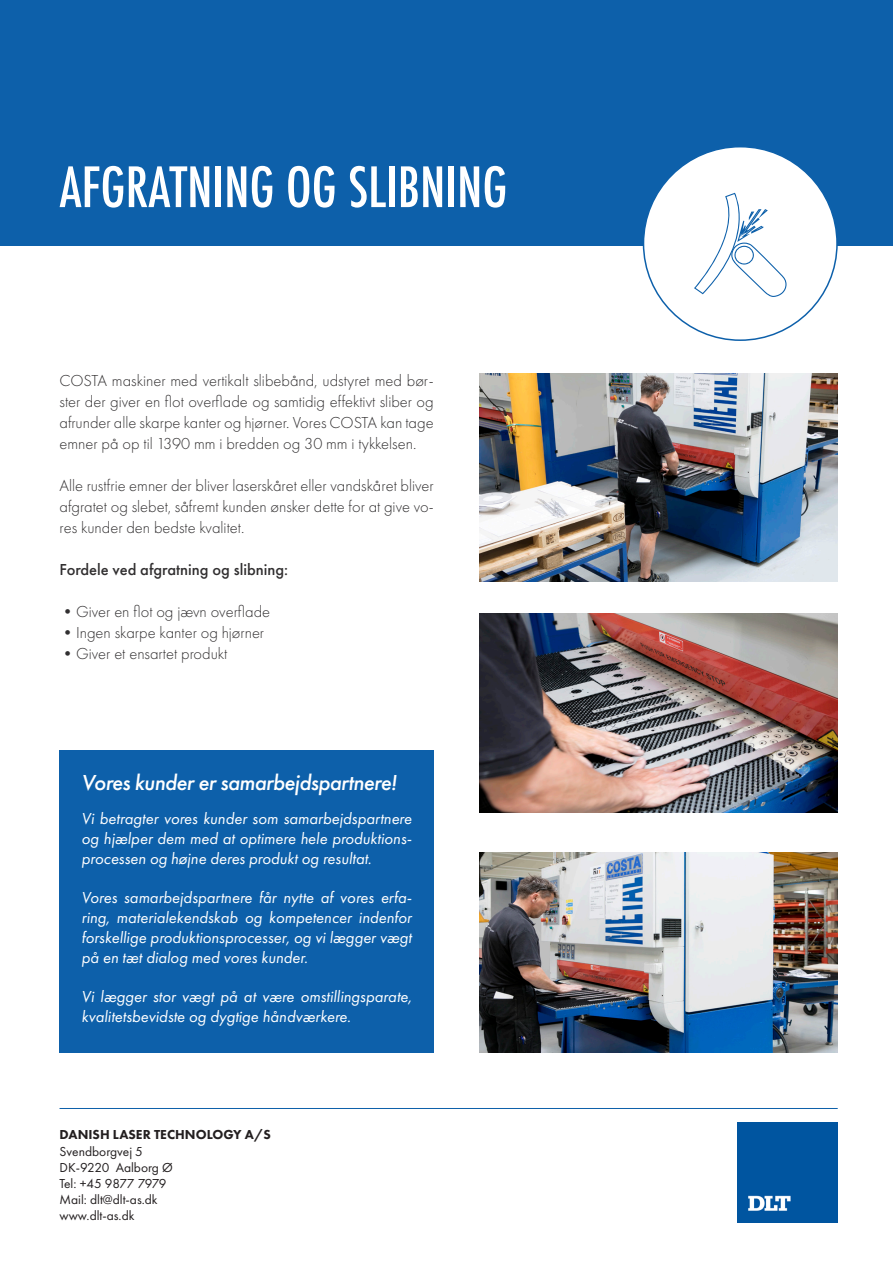
<style>
.page{position:relative;width:893px;height:1263px;background:#fff}
.page>*{position:absolute;margin:0;border:0;box-sizing:border-box;transform-origin:0 0}
.t1{font:500 condensed 54px "Futura";color:#fff}
.t2{font:italic 500 22.5px "Futura PT";letter-spacing:-.025em;color:#fff}
.t3{font:300 16.5px/21px "Futura PT";color:#312f30;text-align:justify}
.t4{font:italic 16.5px/19.8px "Futura PT";color:#fff;text-align:justify}
.t5{font:500 16.5px "Futura PT";color:#312f30}
.t6{font:13.5px "Futura PT";color:#231f20}
.t7{font:800 13.5px "Futura PT";color:#231f20}
.t8{font:13.5px "Futura PT";letter-spacing:-.035em;color:#231f20}
</style>
<div class="page">
<div style="left:738px;top:1123px;width:100px;height:99px;background:#0055a0"></div>
<hr style="left:60px;top:1108px;width:778px;height:1px;background:#0d60aa">
<img style="left:479px;top:373px;width:359px;height:208px">
<img style="left:479px;top:613px;width:359px;height:200px">
<img style="left:479px;top:853px;width:359px;height:199px">
<div style="left:0;top:0;width:893px;height:246px;background:#0d60aa"></div>
<div style="left:643px;top:147px;width:194px;height:193px;background:#fff;border-radius:50%"></div>
<div style="left:60px;top:750px;width:374px;height:302px;background:#0d60aa"></div>
<svg style="left:694px;top:193px;width:92px;height:104px"></svg>
<p class="t1" style="left:60px;top:153px;width:449px">AFGRATNING OG SLIBNING</p>
<p class="t3" style="left:60px;top:370px;width:376px">COSTA maskiner med vertikalt slibebånd, udstyret med bør&shy;ster der giver en flot overflade og samtidig effektivt sliber og afrunder alle skarpe kanter og hjørner. Vores COSTA kan tage emner på op til 1390 mm i bredden og 30 mm i tykkelsen.</p>
<p class="t3" style="left:60px;top:475px;width:376px">Alle rustfrie emner der bliver laserskåret eller vandskåret bliver afgratet og slebet, såfremt kunden ønsker dette for at give vo&shy;res kunder den bedste kvalitet.</p>
<p class="t5" style="left:60px;top:560px;width:230px">Fordele ved afgratning og slibning:</p>
<p class="t3" style="left:60px;top:601px;width:212px">•Giver en flot og jævn overflade</p>
<p class="t3" style="left:60px;top:622px;width:206px">•Ingen skarpe kanter og hjørner</p>
<p class="t3" style="left:60px;top:643px;width:169px">•Giver et ensartet produkt</p>
<p class="t2" style="left:81px;top:768px;width:317px">Vores kunder er samarbejdspartnere!</p>
<p class="t4" style="left:81px;top:809px;width:332px">Vi betragter vores kunder som samarbejdspartnere og hjælper dem med at optimere hele produktions&shy;processen og højne deres produkt og resultat.</p>
<p class="t4" style="left:81px;top:888px;width:332px">Vores samarbejdspartnere får nytte af vores erfa&shy;ring, materialekendskab og kompetencer indenfor forskellige produktionsprocesser, og vi lægger vægt på en tæt dialog med vores kunder.</p>
<p class="t4" style="left:81px;top:987px;width:332px">Vi lægger stor vægt på at være omstillingsparate, kvalitetsbevidste og dygtige håndværkere.</p>
<p class="t7" style="left:60px;top:1126px;width:213px">DANISH LASER TECHNOLOGY A/S</p>
<p class="t6" style="left:60px;top:1143px;width:85px">Svendborgvej 5</p>
<p class="t6" style="left:60px;top:1159px;width:115px">DK-9220 Aalborg Ø</p>
<p class="t8" style="left:60px;top:1175px;width:108px">Tel: +45 9877 7979</p>
<p class="t6" style="left:60px;top:1191px;width:100px">Mail: dlt@dlt-as.dk</p>
<p class="t6" style="left:60px;top:1208px;width:76px">www.dlt-as.dk</p>
</div>
